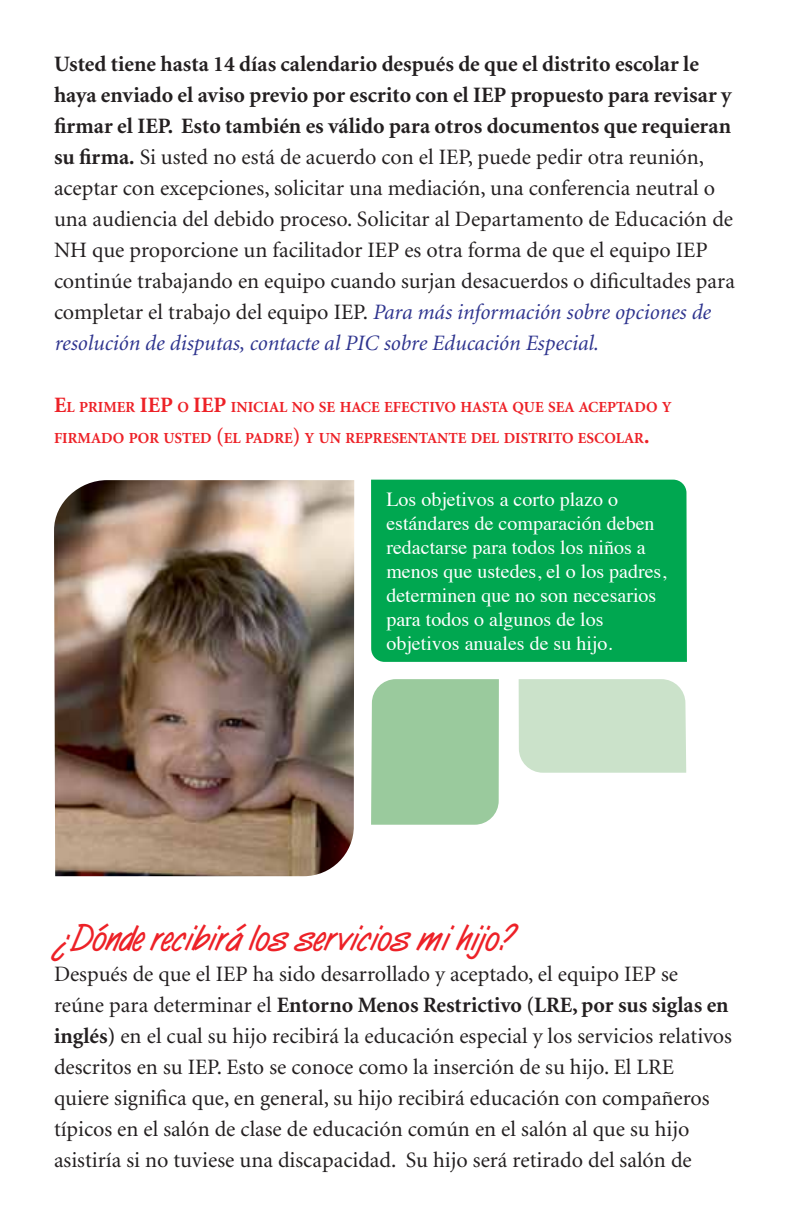
<style>
.page{position:relative;width:792px;height:1224px;background:#fff}
.page>*{position:absolute;margin:0;border:0;box-sizing:border-box;transform-origin:0 0}
.t1{font:700 36px "Surf Style";color:#ed2127}
.t2{font:22px/31px "Minion";color:#231f20}
.t3{font:20px/24px "Times";color:#fff}
.t4{font:700 15.4px/31px "Minion";color:#ed2127}
.s1{font-weight:700}
.s2{font-style:italic;color:#2e348e}
.s3{font-size:22px}
</style>
<div class="page">
<div style="left:371px;top:679px;width:128px;height:146px;background:#9aca9d"></div>
<div style="left:519px;top:679px;width:167px;height:94px;background:#cbe2ca"></div>
<img style="left:54px;top:480px;width:300px;height:396px">
<div style="left:371px;top:480px;width:316px;height:182px;background:#00a750"></div>
<p class="t2" style="left:54px;top:49px;width:682px"><span class="s1">Usted tiene hasta 14 días calendario después de que el distrito escolar le haya enviado el aviso previo por escrito con el IEP propuesto para revisar y firmar el IEP. Esto también es válido para otros documentos que requieran su firma.</span> Si usted no está de acuerdo con el IEP, puede pedir otra reunión, aceptar con excepciones, solicitar una mediación, una conferencia neutral o una audiencia del debido proceso. Solicitar al Departamento de Educación de NH que proporcione un facilitador IEP es otra forma de que el equipo IEP continúe trabajando en equipo cuando surjan desacuerdos o dificultades para completar el trabajo del equipo IEP. <span class="s2">Para más información sobre opciones de resolución de disputas, contacte al PIC sobre Educación Especial.</span></p>
<p class="t4" style="left:54px;top:392px;width:619px"><span class="s3">E</span>L PRIMER <span class="s3">IEP</span> O <span class="s3">IEP</span> INICIAL NO SE HACE EFECTIVO HASTA QUE SEA ACEPTADO Y<br>FIRMADO POR USTED <span class="s3">(</span>EL PADRE<span class="s3">)</span> Y UN REPRESENTANTE DEL DISTRITO ESCOLAR<span class="s3">.</span></p>
<p class="t3" style="left:386px;top:485px;width:281px">Los objetivos a corto plazo o estándares de comparación deben redactarse para todos los niños a menos que ustedes, el o los padres, determinen que no son necesarios para todos o algunos de los objetivos anuales de su hijo.</p>
<h1 class="t1" style="left:54px;top:914px;width:459px">¿Dónde recibirá los servicios mi hijo?</h1>
<p class="t2" style="left:54px;top:959px;width:679px">Después de que el IEP ha sido desarrollado y aceptado, el equipo IEP se reúne para determinar el <span class="s1">Entorno Menos Restrictivo (LRE, por sus siglas en inglés)</span> en el cual su hijo recibirá la educación especial y los servicios relativos descritos en su IEP. Esto se conoce como la inserción de su hijo. El LRE quiere significa que, en general, su hijo recibirá educación con compañeros típicos en el salón de clase de educación común en el salón al que su hijo asistiría si no tuviese una discapacidad. Su hijo será retirado del salón de</p>
</div>
